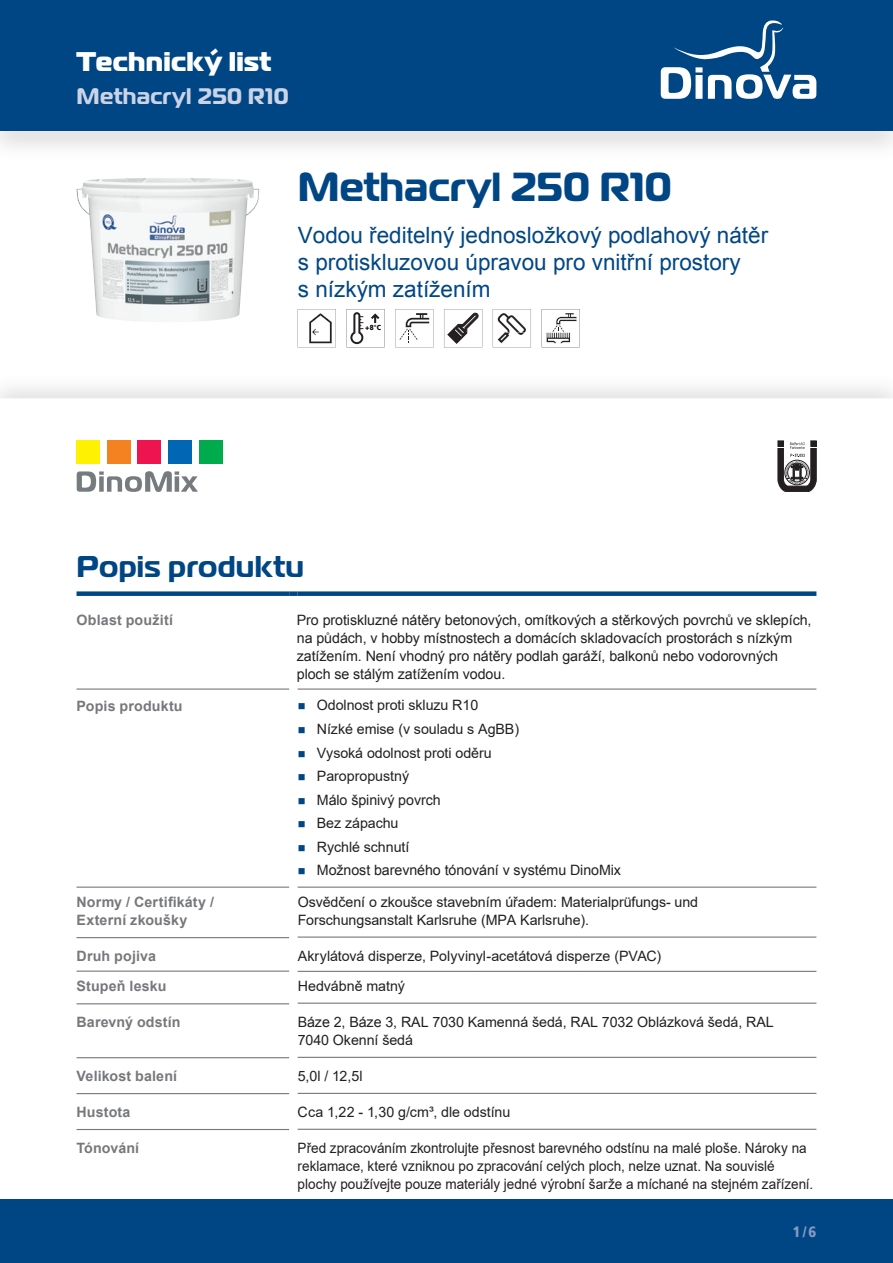
<style>
.page{position:relative;width:893px;height:1263px;background:#fff}
.page>*{position:absolute;margin:0;border:0;box-sizing:border-box;transform-origin:0 0}
.t1{font:700 40.5px "Magistral";color:#004684}
.CB_AF_Kapitel_Ueberschrift{font:700 30px "Magistral";letter-spacing:.01em;color:#004684}
.CB_AF_Kopf_TM{font:800 27px "Magistral";letter-spacing:.01em;color:#fff}
.t2{font:22.5px/27px "Arial";color:#004684}
.CB_AF_Kopf_Produktname_klein{font:700 22.5px "Magistral";letter-spacing:.015em;color:#cbd3e6}
.t3{font:900 condensed 15px "Frutiger LT";color:#869bc3}
.CB_AF_Text_Standard{font:14.25px/23.5px "Arial";letter-spacing:-.005em;color:#231f20}
.CB_AF_Text_Standard-2{font:14.25px/18px "Arial";letter-spacing:-.005em;color:#231f20}
.CB_AF_Text_Standard-3{font:14.25px/18px "Arial";letter-spacing:-.005em;color:#231f20;scale:.95 1}
.CB_AF_Abschnitt_Ueberschrift{font:700 14.25px/18px "Arial";letter-spacing:.01em;color:#76787b}
.t4{font:900 7.35px "Frutiger LT";color:#000}
.s1{font-weight:400}
.s2{font-style:inherit}
</style>
<div class="page">
<div style="left:0;top:0;width:893px;height:131px;background:#004684"></div>
<svg style="left:661px;top:20px;width:155px;height:79px"></svg>
<div style="left:0;top:1199px;width:893px;height:64px;background:#004684"></div>
<div style="left:0;top:125px;width:893px;height:280px;background:#76787b;opacity:.3"></div>
<div style="left:77px;top:441px;width:23px;height:23px;background:#fff101"></div>
<div style="left:107px;top:441px;width:23px;height:23px;background:#f58220"></div>
<div style="left:138px;top:441px;width:23px;height:23px;background:#ed1450"></div>
<div style="left:168px;top:441px;width:23px;height:23px;background:#0166b3"></div>
<div style="left:199px;top:441px;width:23px;height:23px;background:#00ab4d"></div>
<svg style="left:77px;top:471px;width:121px;height:21px"></svg>
<svg style="left:778px;top:441px;width:38px;height:51px"></svg>
<div style="left:77px;top:591px;width:212px;height:5px;background:#004684"></div>
<div style="left:289px;top:591px;width:9px;height:5px;background:#004684"></div>
<div style="left:298px;top:591px;width:518px;height:5px;background:#004684"></div>
<hr style="left:77px;top:688px;width:212px;height:2px;background:#76787b">
<hr style="left:298px;top:688px;width:518px;height:2px;background:#76787b">
<hr style="left:77px;top:886px;width:212px;height:2px;background:#76787b">
<hr style="left:298px;top:886px;width:518px;height:2px;background:#76787b">
<hr style="left:77px;top:937px;width:212px;height:1px;background:#76787b">
<hr style="left:298px;top:936px;width:518px;height:2px;background:#76787b">
<hr style="left:77px;top:970px;width:212px;height:2px;background:#76787b">
<hr style="left:298px;top:971px;width:518px;height:1px;background:#76787b">
<hr style="left:77px;top:1003px;width:212px;height:1px;background:#76787b">
<hr style="left:298px;top:1002px;width:518px;height:2px;background:#76787b">
<hr style="left:77px;top:1057px;width:212px;height:1px;background:#76787b">
<hr style="left:298px;top:1057px;width:518px;height:1px;background:#76787b">
<hr style="left:77px;top:1093px;width:212px;height:1px;background:#76787b">
<hr style="left:298px;top:1093px;width:518px;height:1px;background:#76787b">
<hr style="left:77px;top:1129px;width:212px;height:1px;background:#76787b">
<hr style="left:298px;top:1129px;width:518px;height:1px;background:#76787b">
<p class="CB_AF_Kopf_TM" style="left:77px;top:43px;width:196px">Technický list</p>
<p class="CB_AF_Kopf_Produktname_klein" style="left:77px;top:81px;width:214px">Methacryl 250 R10</p>
<h1 class="t1" style="left:298px;top:160px;width:375px">Methacryl 250 R10</h1>
<h3 class="t2" style="left:298px;top:221px;width:472px">Vodou ředitelný jednosložkový podlahový nátěr s protiskluzovou úpravou pro vnitřní prostory<br>s nízkým zatížením</h3>
<p class="t4" style="left:365px;top:323px;width:17px">+8<span class="s1">°</span>C</p>
<p class="CB_AF_Kapitel_Ueberschrift" style="left:77px;top:546px;width:229px">Popis produktu</p>
<p class="CB_AF_Abschnitt_Ueberschrift" style="left:77px;top:611px;width:98px">Oblast použití</p>
<p class="CB_AF_Text_Standard-2" style="left:297px;top:611px;width:516px">Pro protiskluzné nátěry betonových, omítkových a stěrkových povrchů ve sklepích, na půdách, v hobby místnostech a domácích skladovacích prostorách s nízkým zatížením. Není vhodný pro nátěry podlah garáží, balkonů nebo vodorovných ploch se stálým zatížením vodou.</p>
<p class="CB_AF_Abschnitt_Ueberschrift" style="left:77px;top:697px;width:108px">Popis produktu</p>
<p class="CB_AF_Text_Standard" style="left:317px;top:694px;width:306px">Odolnost proti skluzu R10<br>Nízké emise (v souladu s AgBB)<br>Vysoká odolnost proti oděru<br>Paropropustn<span class="s2">ý<br>Málo špinivý povrch<br></span>Bez zápachu<br>Rychlé schnutí<br><span class="s2">Možnost barevného tónování v systému DinoMix</span></p>
<p class="CB_AF_Abschnitt_Ueberschrift" style="left:77px;top:893px;width:139px">Normy / Certifikáty /<br>Externí zkoušky</p>
<p class="CB_AF_Text_Standard" style="left:298px;top:893px;width:402px;line-height:18px">Osvědčení o zkoušce stavební<span class="s2">m</span> úřad<span class="s2">em</span>: Materialprüfungs- und<br>Forschungsanstalt Karlsruhe (MPA Karlsruhe).</p>
<p class="CB_AF_Abschnitt_Ueberschrift" style="left:77px;top:947px;width:81px">Druh pojiva</p>
<p class="CB_AF_Text_Standard" style="left:298px;top:944px;width:365px">Akrylátová disperze, Polyvinyl-acetátová disperze (PVAC)</p>
<p class="CB_AF_Abschnitt_Ueberschrift" style="left:77px;top:977px;width:92px">Stupeň lesku</p>
<p class="CB_AF_Text_Standard" style="left:298px;top:974px;width:109px">Hedvábně matný</p>
<p class="CB_AF_Abschnitt_Ueberschrift" style="left:77px;top:1013px;width:106px">Barevný odstín</p>
<p class="CB_AF_Text_Standard" style="left:298px;top:1013px;width:478px;line-height:18px"><span class="s2">Báze</span> 2, <span class="s2">Báze</span> 3, RAL 7030 Kamenná šedá, RAL 7032 Oblázková šedá, RAL<br>7040 Okenní šedá</p>
<p class="CB_AF_Abschnitt_Ueberschrift" style="left:77px;top:1067px;width:102px">Velikost balení</p>
<p class="CB_AF_Text_Standard" style="left:298px;top:1064px;width:67px">5,0l / 12,5l</p>
<p class="CB_AF_Abschnitt_Ueberschrift" style="left:77px;top:1103px;width:55px">Hustota</p>
<p class="CB_AF_Text_Standard" style="left:298px;top:1100px;width:214px">Cca 1,22 - 1,30 g/cm³, dle odstínu</p>
<p class="CB_AF_Abschnitt_Ueberschrift" style="left:77px;top:1139px;width:64px">Tónování</p>
<p class="CB_AF_Text_Standard-3" style="left:298px;top:1138px;width:544px">Před zpracováním zkontrolujte přesnost barevného odstínu na malé ploše. Nároky na reklamace, které vzniknou po zpracování celých ploch, nelze uznat. Na souvislé plochy používejte pouze materiály jedné výrobní šarže a míchané na stejném zařízení.</p>
<p class="t3" style="left:793px;top:1222px;width:25px">1/6</p>
</div>
